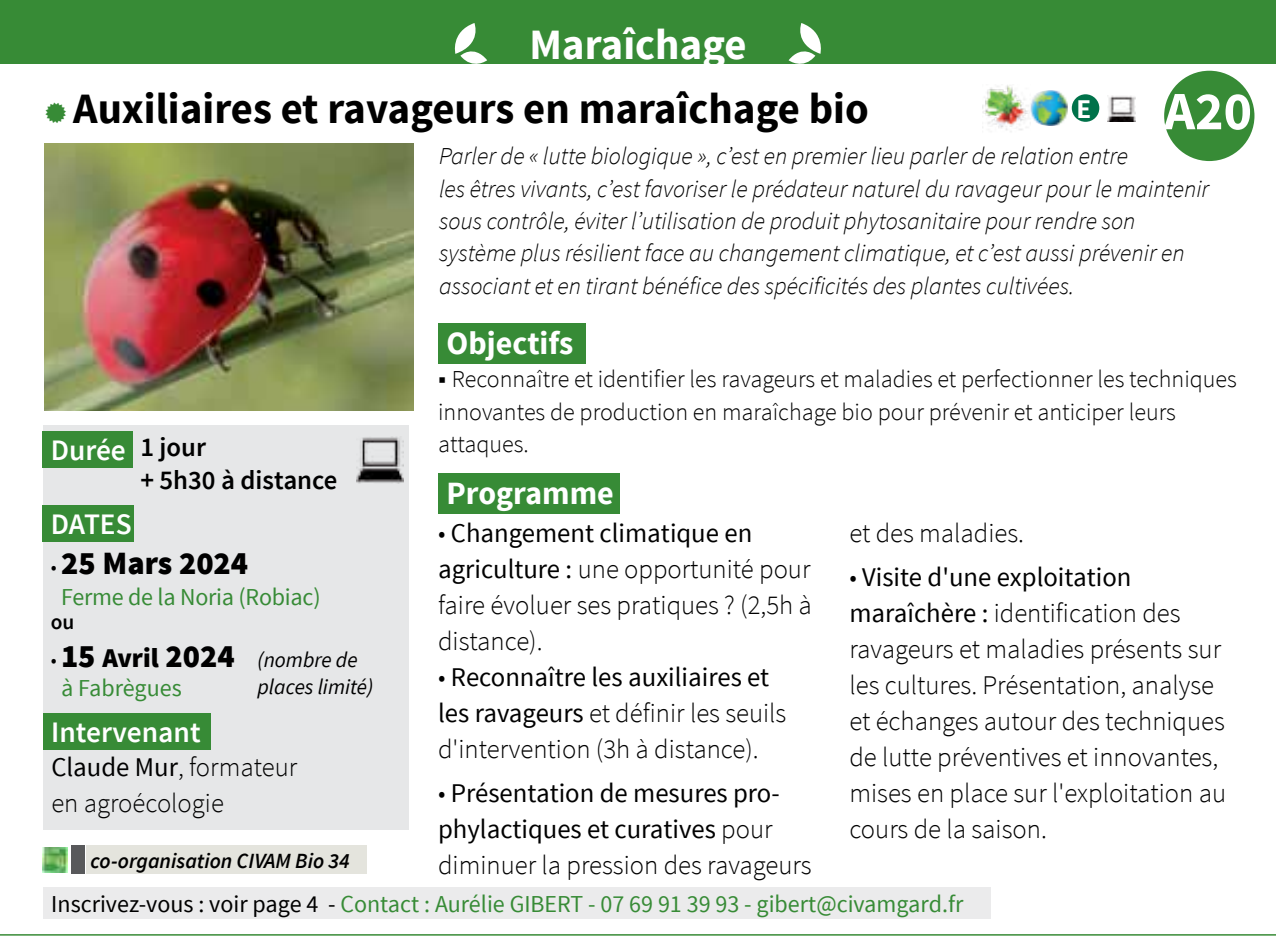
<style>
.page{position:relative;width:1276px;height:936px;background:#fff}
.page>*{position:absolute;margin:0;border:0;box-sizing:border-box;transform-origin:0 0}
.t1{font:700 54px "Source Sans Pro";color:#fff}
.t2{font:700 43.2px "Source Sans Pro";color:#000}
.t3{font:700 43.2px "Source Sans Pro";color:#fff}
.t4{font:900 32.4px "Source Sans Pro";color:#000}
.t5{font:700 32.4px "Source Sans Pro";color:#fff}
.t6{font:600 29.7px "Source Sans Pro";color:#fff}
.t7{font:300 27px/36px "Source Sans Pro";color:#000}
.t8{font:27px/36px "Source Sans Pro";color:#000}
.t9{font:600 27px "Source Sans Pro";color:#000}
.t10{font:700 27px "Source Sans Pro";color:#fff}
.t11{font:italic 300 24.3px/32.4px "Source Sans Pro";color:#000}
.t12{font:300 24.3px/32.4px "Source Sans Pro";color:#000}
.t13{font:24.3px "Source Sans Pro";color:#378b36}
.t14{font:italic 600 21.6px "Source Sans Pro";color:#000}
.t15{font:italic 21.6px/27px "Source Sans Pro";color:#000}
.t16{font:600 21.6px "Source Sans Pro";color:#000}
.s1{font-weight:400;font-size:27px}
.s2{font-size:27px;color:#000}
.s3{font-weight:400}
.s4{font-weight:300}
.s5{font-weight:300;font-size:21.6px}
.s6{font-size:27px}
.s7{color:#000}
</style>
<div class="page">
<div style="left:0;top:0;width:1276px;height:64px;background:#378b36"></div>
<svg style="left:454px;top:23px;width:33px;height:41px"></svg>
<svg style="left:788px;top:23px;width:33px;height:41px"></svg>
<hr style="left:0;top:934px;width:1276px;height:1px;background:#378b36">
<div style="left:43px;top:425px;width:365px;height:404px;background:#e6e7e8"></div>
<div style="left:438px;top:323px;width:147px;height:40px;background:#378b36"></div>
<img style="left:45px;top:144px;width:368px;height:267px">
<div style="left:42px;top:431px;width:91px;height:36px;background:#378b36"></div>
<div style="left:43px;top:713px;width:167px;height:36px;background:#378b36"></div>
<div style="left:438px;top:473px;width:182px;height:40px;background:#378b36"></div>
<img style="left:356px;top:437px;width:48px;height:46px">
<div style="left:86px;top:845px;width:280px;height:28px;background:#e4e4dd"></div>
<div style="left:71px;top:845px;width:14px;height:28px;background:#58595b"></div>
<img style="left:42px;top:847px;width:25px;height:25px">
<div style="left:43px;top:887px;width:947px;height:31px;background:#ebebec"></div>
<div style="left:1164px;top:71px;width:90px;height:90px;background:#378b36;border-radius:50%"></div>
<div style="left:42px;top:505px;width:92px;height:36px;background:#378b36"></div>
<img style="left:982px;top:85px;width:47px;height:47px">
<img style="left:1107px;top:95px;width:28px;height:27px">
<div style="left:1071px;top:94px;width:28px;height:28px;background:#00724a;border-radius:50%"></div>
<img style="left:1030px;top:90px;width:37px;height:36px">
<h2 class="t3" style="left:529px;top:17px;width:219px">Maraîchage</h2>
<h2 class="t2" style="left:73px;top:81px;width:797px">Auxiliaires et ravageurs en maraîchage bio</h2>
<p class="t10" style="left:1076px;top:91px;width:16px">E</p>
<h1 class="t1" style="left:1164px;top:77px;width:89px">A20</h1>
<p class="t11" style="left:439px;top:140px;width:771px">Parler de « lutte biologique », c’est en premier lieu parler de relation entre<br>les êtres vivants, c’est favoriser le prédateur naturel du ravageur pour le maintenir sous contrôle, éviter l’utilisation de produit phytosanitaire pour rendre son système plus résilient face au changement climatique, et c’est aussi prévenir en associant et en tirant bénéfice des spécificités des plantes cultivées.</p>
<p class="t5" style="left:446px;top:323px;width:128px">Objectifs</p>
<p class="t12" style="left:438px;top:363px;width:800px"><span class="s1">■</span> Reconnaître et identifier les ravageurs et maladies et perfectionner les techniques innovantes de production en maraîchage bio pour prévenir et anticiper leurs attaques.</p>
<p class="t6" style="left:51px;top:431px;width:157px">Durée <span class="s2">1 jour</span></p>
<p class="t9" style="left:140px;top:463px;width:199px">+ 5h30 à distance</p>
<p class="t5" style="left:446px;top:472px;width:169px">Programme</p>
<p class="t7" style="left:438px;top:515px;width:375px">• <span class="s3">Changement climatique en agriculture :</span> une opportunité pour faire évoluer ses pratiques ? (2,5h à distance).</p>
<p class="t7" style="left:438px;top:658px;width:350px">• <span class="s3">Reconnaître les auxiliaires et les ravageurs</span> et définir les seuils d'intervention (3h à distance).</p>
<p class="t8" style="left:438px;top:775px;width:375px"><span class="s4">•</span> Présentation de mesures pro&shy;phylactiques et curatives <span class="s4">pour diminuer la pression des ravageurs</span></p>
<p class="t6" style="left:51px;top:505px;width:82px">DATES</p>
<p class="t7" style="left:849px;top:514px;width:176px">et des maladies.</p>
<p class="t7" style="left:849px;top:559px;width:378px">• <span class="s3">Visite d'une exploitation maraîchère :</span> identification des ravageurs et maladies présents sur les cultures. Présentation, analyse et échanges autour des techniques de lutte préventives et innovantes, mises en place sur l'exploitation au cours de la saison.</p>
<p class="t4" style="left:51px;top:541px;width:199px"><span class="s5">•</span> 25 Mars 2024</p>
<p class="t13" style="left:61px;top:581px;width:261px">Ferme de la Noria (Robiac)</p>
<p class="t16" style="left:51px;top:608px;width:25px">ou</p>
<p class="t4" style="left:51px;top:635px;width:185px"><span class="s5">•</span> 15 <span class="s6">Avril</span> 2024</p>
<p class="t13" style="left:61px;top:673px;width:122px">à Fabrègues</p>
<p class="t15" style="left:257px;top:646px;width:117px">(nombre de places limité)</p>
<p class="t6" style="left:51px;top:713px;width:151px">Intervenant</p>
<p class="t7" style="left:51px;top:748px;width:247px"><span class="s3">Claude Mur</span>, formateur en agroécologie</p>
<p class="t14" style="left:90px;top:846px;width:261px">co-organisation CIVAM Bio 34</p>
<p class="t13" style="left:51px;top:888px;width:913px"><span class="s7">Inscrivez-vous : voir page 4 -</span> Contact : Aurélie GIBERT - 07 69 91 39 93 - gibert@civamgard.fr</p>
</div>
